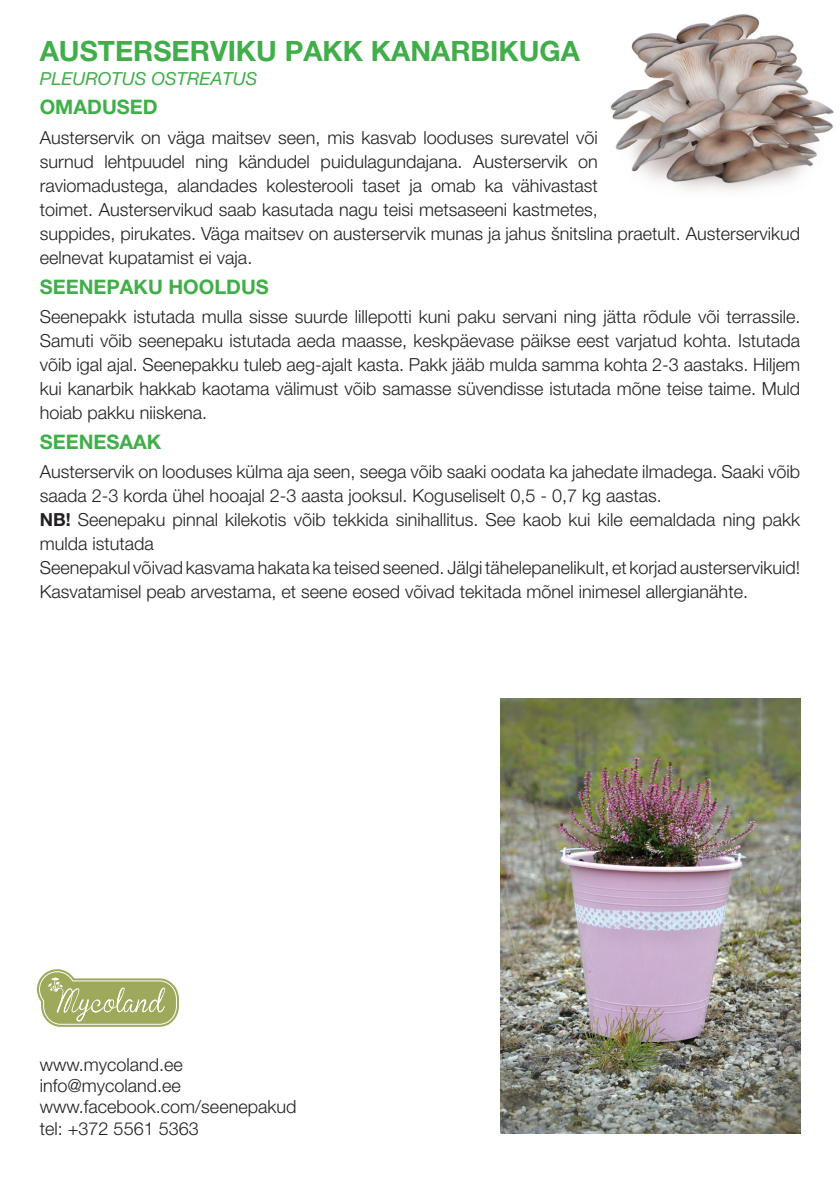
<style>
.page{position:relative;width:840px;height:1191px;background:#fff}
.page>*{position:absolute;margin:0;border:0;box-sizing:border-box;transform-origin:0 0}
.t1{font:700 28px "Helvetica Neue LT Pro";color:#40ae49}
.t2{font:700 20px "Helvetica Neue LT Pro";color:#40ae49}
.t3{font:300 18px/24px "Helvetica Neue LT Pro";color:#231f20}
.t4{font:italic 18px "Helvetica Neue LT Pro";color:#40ae49}
.s1{font-weight:700}
</style>
<div class="page">
<img style="left:610px;top:14px;width:224px;height:176px">
<img style="left:500px;top:698px;width:299px;height:435px">
<svg style="left:37px;top:969px;width:142px;height:58px"></svg>
<h1 class="t1" style="left:40px;top:34px;width:541px">AUSTERSERVIKU PAKK KANARBIKUGA</h1>
<p class="t4" style="left:40px;top:68px;width:219px">PLEUROTUS OSTREATUS</p>
<p class="t2" style="left:40px;top:95px;width:119px">OMADUSED</p>
<p class="t3" style="left:40px;top:125px;width:761px">Austerservik on väga maitsev seen, mis kasvab looduses surevatel või<br>surnud lehtpuudel ning kändudel puidulagundajana. Austerservik on<br>raviomadustega, alandades kolesterooli taset ja omab ka vähivastast<br>toimet. Austerservikud saab kasutada nagu teisi metsaseeni kastmetes,<br>suppides, pirukates. Väga maitsev on austerservik munas ja jahus šnitslina praetult. Austerservikud eelnevat kupatamist ei vaja.</p>
<p class="t2" style="left:40px;top:274px;width:230px">SEENEPAKU HOOLDUS</p>
<p class="t3" style="left:40px;top:304px;width:761px;text-align:justify">Seenepakk istutada mulla sisse suurde lillepotti kuni paku servani ning jätta rõdule või terrassile.<br>Samuti võib seenepaku istutada aeda maasse, keskpäevase päikse eest varjatud kohta. Istutada võib igal ajal. Seenepakku tuleb aeg-ajalt kasta. Pakk jääb mulda samma kohta 2-3 aastaks. Hiljem kui kanarbik hakkab kaotama välimust võib samasse süvendisse istutada mõne teise taime. Muld hoiab pakku niiskena.</p>
<p class="t2" style="left:40px;top:429px;width:123px">SEENESAAK</p>
<p class="t3" style="left:40px;top:459px;width:761px">Austerservik on looduses külma aja seen, seega võib saaki oodata ka jahedate ilmadega. Saaki võib saada 2-3 korda ühel hooajal 2-3 aasta jooksul. Koguseliselt 0,5 - 0,7 kg aastas.<br><span class="s1">NB!</span> Seenepaku pinnal kilekotis võib tekkida sinihallitus. See kaob kui kile eemaldada ning pakk mulda istutada<br>Seenepakul võivad kasvama hakata ka teised seened. Jälgi tähelepanelikult, et korjad austerservikuid!<br>Kasvatamisel peab arvestama, et seene eosed võivad tekitada mõnel inimesel allergianähte.</p>
<p class="t3" style="left:40px;top:1053px;width:258px;line-height:21.4px">www.mycoland.ee info@mycoland.ee www.facebook.com/seenepakud tel: +372 5561 5363</p>
</div>
